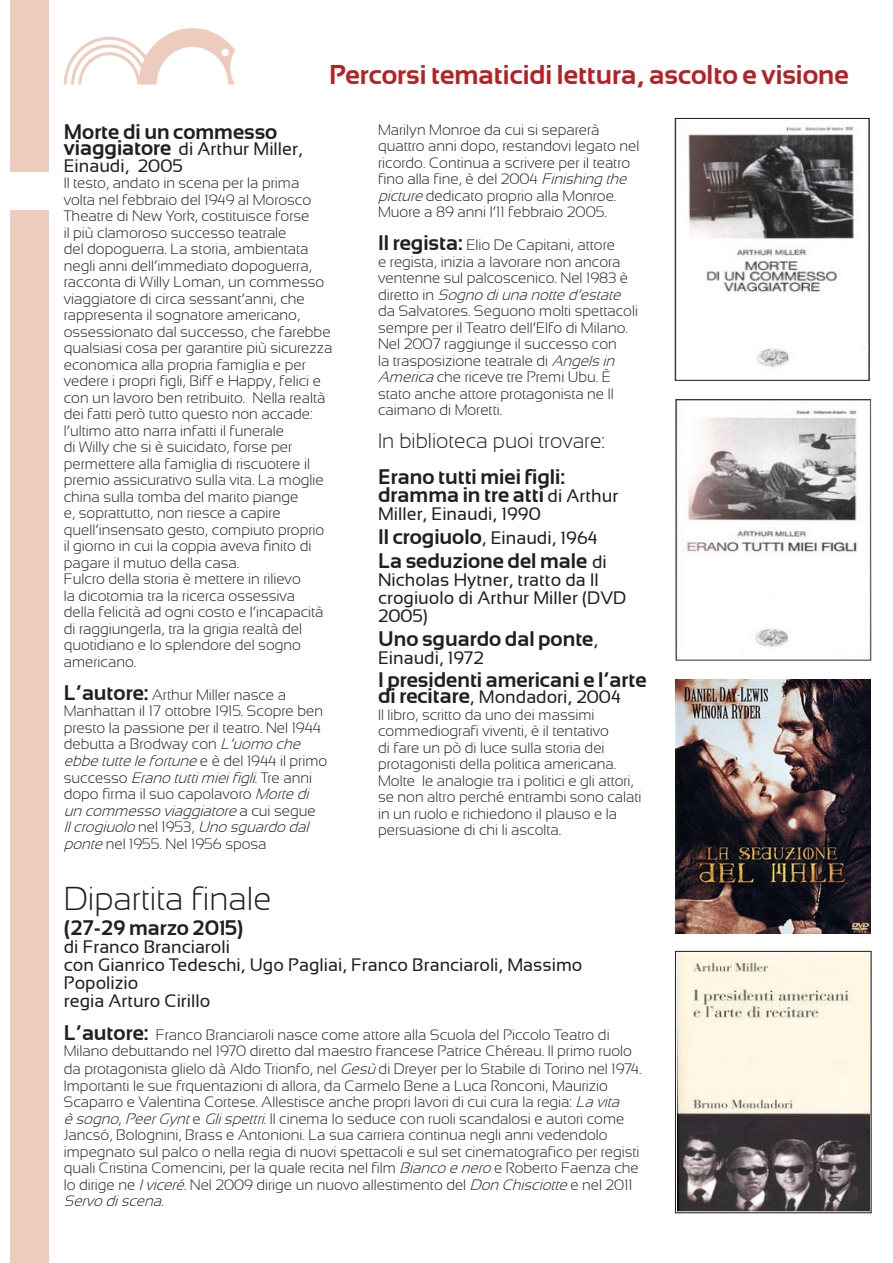
<style>
.page{position:relative;width:893px;height:1263px;background:#fff}
.page>*{position:absolute;margin:0;border:0;box-sizing:border-box;transform-origin:0 0}
.t1{font:300 33px "Sansation";color:#231f20}
.t2{font:700 27px "Sansation";color:#b62024}
.t3{font:700 21px/18px "Sansation";color:#231f20}
.t4{font:300 21px "Sansation";color:#231f20}
.t5{font:18px/18px "Sansation";color:#231f20}
.t6{font:300 15px/16.5px "Sansation";color:#231f20}
.s1{font-weight:700;font-size:21px}
.s2{font-style:italic}
.s3{font-weight:400;font-size:18px}
</style>
<div class="page">
<svg style="left:64px;top:28px;width:171px;height:57px"></svg>
<img style="left:677px;top:953px;width:192px;height:258px">
<div style="left:675px;top:951px;width:196px;height:262px;border:1px solid #231f20"></div>
<img style="left:675px;top:679px;width:196px;height:254px">
<img style="left:675px;top:399px;width:196px;height:262px">
<img style="left:688px;top:126px;width:177px;height:242px">
<div style="left:675px;top:118px;width:194px;height:262px;border:1px solid #231f20"></div>
<div style="left:11px;top:0;width:38px;height:171px;background:#edcbbd"></div>
<div style="left:11px;top:210px;width:38px;height:1053px;background:#edcbbd"></div>
<p class="t2" style="left:329px;top:59px;width:521px">Percorsi tematicidi lettura, ascolto e visione</p>
<p class="t3" style="left:64px;top:123px;width:215px">Morte di un commesso</p>
<p class="t5" style="left:64px;top:141px;width:240px;line-height:16.5px"><span class="s1">viaggiatore</span> di Arthur Miller,<br>Einaudi, 2005</p>
<p class="t6" style="left:64px;top:175px;width:270px">Il testo, andato in scena per la prima volta nel febbraio del 1949 al Morosco Theatre di New York, costituisce forse<br>il più clamoroso successo teatrale<br>del dopoguerra. La storia, ambientata negli anni dell’immediato dopoguerra, racconta di Willy Loman, un commesso viaggiatore di circa sessant’anni, che rappresenta il sognatore americano, ossessionato dal successo, che farebbe qualsiasi cosa per garantire più sicurezza economica alla propria famiglia e per vedere i propri figli, Biff e Happy, felici e con un lavoro ben retribuito. Nella realtà dei fatti però tutto questo non accade: l’ultimo atto narra infatti il funerale<br>di Willy che si è suicidato, forse per permettere alla famiglia di riscuotere il premio assicurativo sulla vita. La moglie china sulla tomba del marito piange<br>e, soprattutto, non riesce a capire quell’insensato gesto, compiuto proprio il giorno in cui la coppia aveva finito di pagare il mutuo della casa.</p>
<p class="t6" style="left:64px;top:571px;width:261px">Fulcro della storia è mettere in rilievo<br>la dicotomia tra la ricerca ossessiva della felicità ad ogni costo e l’incapacità di raggiungerla, tra la grigia realtà del quotidiano e lo splendore del sogno americano.</p>
<p class="t6" style="left:64px;top:687px;width:265px"><span class="s1">L’autore:</span> Arthur Miller nasce a Manhattan il 17 ottobre 1915. Scopre ben presto la passione per il teatro. Nel 1944 debutta a Brodway con <span class="s2">L’uomo che ebbetuttelefortune</span>e è d e l 1 9 4 4 i l p r i m o s u c c e s s o <span class="s2">Erano tuttimieifigli</span>. Tr e a n n i dopo firma il suo capolavoro <span class="s2">Mortedi un commesso viaggiatore</span>a c u i s e g u e <span class="s2">Ilcrogiuolo</span> n e l 1 9 5 3 , <span class="s2">Uno sguardo dal ponte</span>nel 1955. Nel 1956 sposa</p>
<p class="t6" style="left:378px;top:121px;width:263px">Marilyn Monroe da cui si separerà quattro anni dopo, restandovi legato nel ricordo. Continua a scrivere per il teatro fino alla fine, è del 2004 <span class="s2">Finishing the picture</span>dedicato proprio alla Monroe.<br>Muore a 89 anni l’11 febbraio 2005.</p>
<p class="t6" style="left:378px;top:237px;width:261px"><span class="s1">Il regista:</span> Elio De Capitani, attore<br>e regista, inizia a lavorare non ancora ventenne sul palcoscenico. Nel 1983 è d i r e t t o i n <span class="s2">Sogno diuna notted’estate </span>da Salvatores. Seguono molti spettacoli sempre per il Teatro dell’Elfo di Milano.<br>Nel 2007 raggiunge il successo con<br>la trasposizione teatrale di <span class="s2">Angelsin America</span> che riceve tre Premi Ubu. È stato anche attore protagonista ne Il caimano di Moretti.</p>
<p class="t4" style="left:378px;top:429px;width:229px">In biblioteca puoi trovare:</p>
<p class="t3" style="left:378px;top:468px;width:242px">Erano tutti miei figli: dramma in tre atti <span class="s3">di Arthur</span></p>
<p class="t5" style="left:378px;top:505px;width:164px">Miller, Einaudi, 1990</p>
<p class="t5" style="left:378px;top:529px;width:221px"><span class="s1">Il crogiuolo</span>, Einaudi, 1964</p>
<p class="t3" style="left:378px;top:552px;width:230px">La seduzione del male <span class="s3">di</span></p>
<p class="t5" style="left:378px;top:571px;width:250px">Nicholas Hytner, tratto da Il crogiuolo di Arthur Miller (DVD<br>2005)</p>
<p class="t3" style="left:378px;top:630px;width:222px">Uno sguardo dal ponte<span class="s3">,</span></p>
<p class="t5" style="left:378px;top:649px;width:107px">Einaudi, 1972</p>
<p class="t3" style="left:378px;top:670px;width:270px">I presidenti americani e l’arte</p>
<p class="t5" style="left:378px;top:688px;width:244px"><span class="s1">di recitare</span>, Mondadori, 2004</p>
<p class="t6" style="left:378px;top:706px;width:265px">Il libro, scritto da uno dei massimi commediografi viventi, è il tentativo<br>di fare un pò di luce sulla storia dei protagonisti della politica americana.<br>Molte le analogie tra i politici e gli attori, se non altro perché entrambi sono calati in un ruolo e richiedono il plauso e la persuasione di chi li ascolta.</p>
<p class="t1" style="left:64px;top:880px;width:209px">Dipartita finale</p>
<p class="t3" style="left:64px;top:918px;width:181px">(27-29 marzo 2015)</p>
<p class="t5" style="left:64px;top:937px;width:168px">di Franco Branciaroli</p>
<p class="t5" style="left:64px;top:955px;width:520px">con Gianrico Tedeschi, Ugo Pagliai, Franco Branciaroli, Massimo<br>Popolizio</p>
<p class="t5" style="left:64px;top:991px;width:148px">regia Arturo Cirillo</p>
<p class="t6" style="left:64px;top:1026px;width:570px"><span class="s1">L’autore:</span> Franco Branciaroli nasce come attore alla Scuola del Piccolo Teatro di<br>Milano debuttando nel 1970 diretto dal maestro francese Patrice Chéreau. Il primo ruolo</p>
<p class="t6" style="left:64px;top:1061px;width:579px">da protagonista glielo dà Aldo Trionfo, nel <span class="s2">Gesù</span> di Dreyer per lo Stabile di Torino nel 1974.</p>
<p class="t6" style="left:64px;top:1077px;width:577px">Importanti le sue frquentazioni di allora, da Carmelo Bene a Luca Ronconi, Maurizio Scaparro e Valentina Cortese. Allestisce anche propri lavori di cui cura la regia: <span class="s2">La vita èsogno</span>, <span class="s2">PeerGynt</span>e <span class="s2">Glispettri</span>. Il cinema lo seduce con ruoli scandalosi e autori come Jancsó, Bolognini, Brass e Antonioni. La sua carriera continua negli anni vedendolo impegnato sul palco o nella regia di nuovi spettacoli e sul set cinematografico per registi quali Cristina Comencini, per la quale recita nel film <span class="s2">Bianco enero</span> e Roberto Faenza che lo dirige ne <span class="s2">Iviceré</span>. Nel 2009 dirige un nuovo allestimento del <span class="s2">Don Chisciotte</span>e nel 2011<br><span class="s2">Servo discena</span>.</p>
</div>
